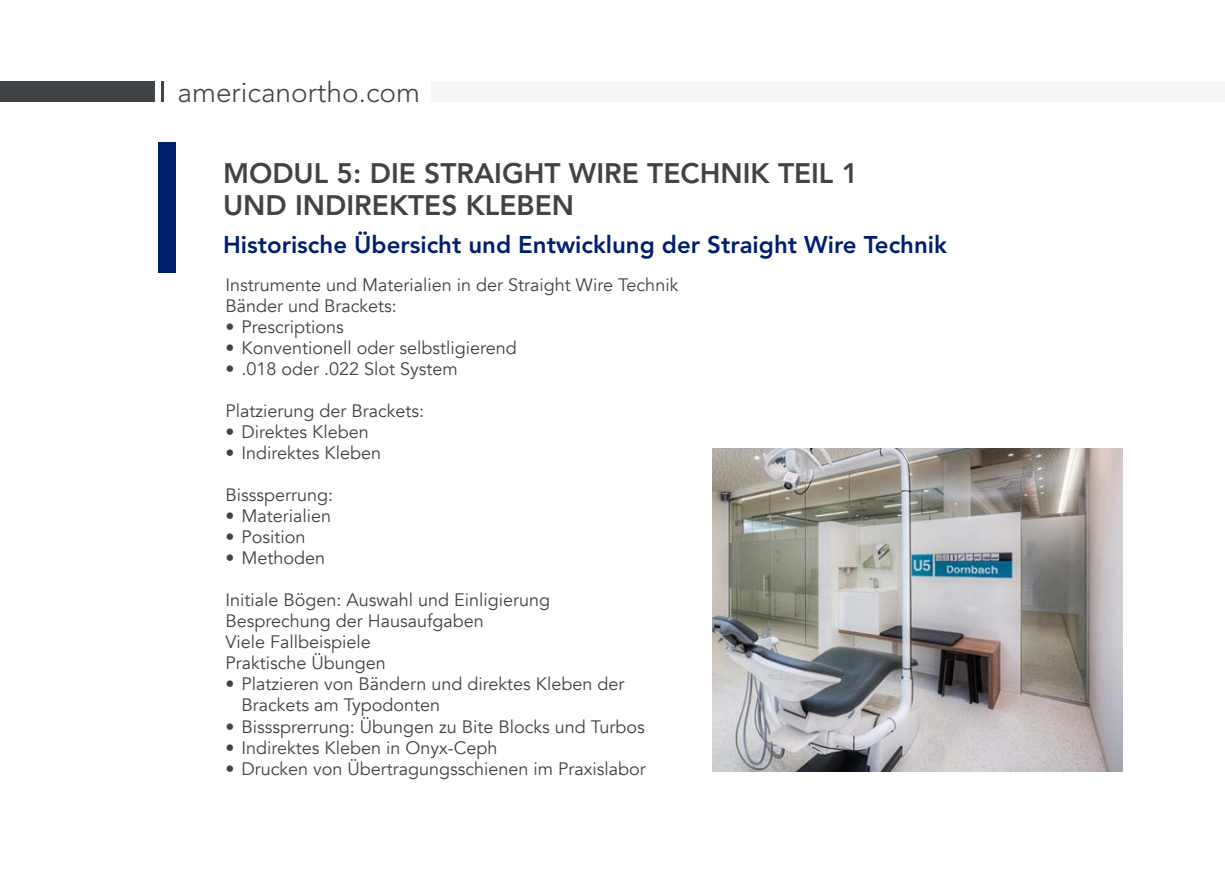
<style>
.page{position:relative;width:1225px;height:874px;background:#fff}
.page>*{position:absolute;margin:0;border:0;box-sizing:border-box;transform-origin:0 0}
.t1{font:800 28px/32px "Avenir LT Std";color:#414447}
.t2{font:300 28px "Avenir LT Std";color:#414447}
.t3{font:800 24px "Avenir LT Std";color:#001e70}
.t4{font:18px/21px "Avenir";color:#414447}
</style>
<div class="page">
<div style="left:159px;top:142px;width:17px;height:131px;background:#001e70"></div>
<img style="left:712px;top:448px;width:411px;height:323px">
<div style="left:1208px;top:82px;width:17px;height:20px;background:#f5f7f7"></div>
<div style="left:431px;top:82px;width:777px;height:20px;background:#f5f7f7"></div>
<div style="left:0;top:82px;width:154px;height:20px;background:#414447"></div>
<hr style="left:161px;top:82px;width:3px;height:20px;background:#414447">
<h1 class="t2" style="left:178px;top:76px;width:244px">americanortho.com</h1>
<h1 class="t1" style="left:223px;top:157px;width:637px">MODUL 5: DIE STRAIGHT WIRE TECHNIK TEIL 1<br>UND INDIREKTES KLEBEN</h1>
<h2 class="t3" style="left:223px;top:231px;width:725px">Historische Übersicht und Entwicklung der Straight Wire Technik</h2>
<p class="t4" style="left:225px;top:274px;width:454px">Instrumente und Materialien in der Straight Wire Technik<br>Bänder und Brackets:</p>
<p class="t4" style="left:225px;top:316px;width:120px">• Prescriptions</p>
<p class="t4" style="left:225px;top:337px;width:293px">• Konventionell oder selbstligierend</p>
<p class="t4" style="left:225px;top:358px;width:234px">• .018 oder .022 Slot System</p>
<p class="t4" style="left:225px;top:400px;width:200px">Platzierung der Brackets:</p>
<p class="t4" style="left:225px;top:421px;width:145px">• Direktes Kleben</p>
<p class="t4" style="left:225px;top:442px;width:157px">• Indirektes Kleben</p>
<p class="t4" style="left:225px;top:484px;width:109px">Bisssperrung:</p>
<p class="t4" style="left:225px;top:505px;width:107px">• Materialien</p>
<p class="t4" style="left:225px;top:526px;width:81px">• Position</p>
<p class="t4" style="left:225px;top:547px;width:101px">• Methoden</p>
<p class="t4" style="left:225px;top:589px;width:326px">Initiale Bögen: Auswahl und Einligierung<br>Besprechung der Hausaufgaben<br>Viele Fallbeispiele<br>Praktische Übungen</p>
<p class="t4" style="left:241px;top:673px;width:385px;text-indent:-16px">• Platzieren von Bändern und direktes Kleben der<br>Brackets am Typodonten</p>
<p class="t4" style="left:225px;top:715px;width:421px">• Bisssprerrung: Übungen zu Bite Blocks und Turbos</p>
<p class="t4" style="left:225px;top:736px;width:274px">• Indirektes Kleben in Onyx-Ceph</p>
<p class="t4" style="left:225px;top:757px;width:422px">• Drucken von Übertragungsschienen im Praxislabor</p>
</div>
